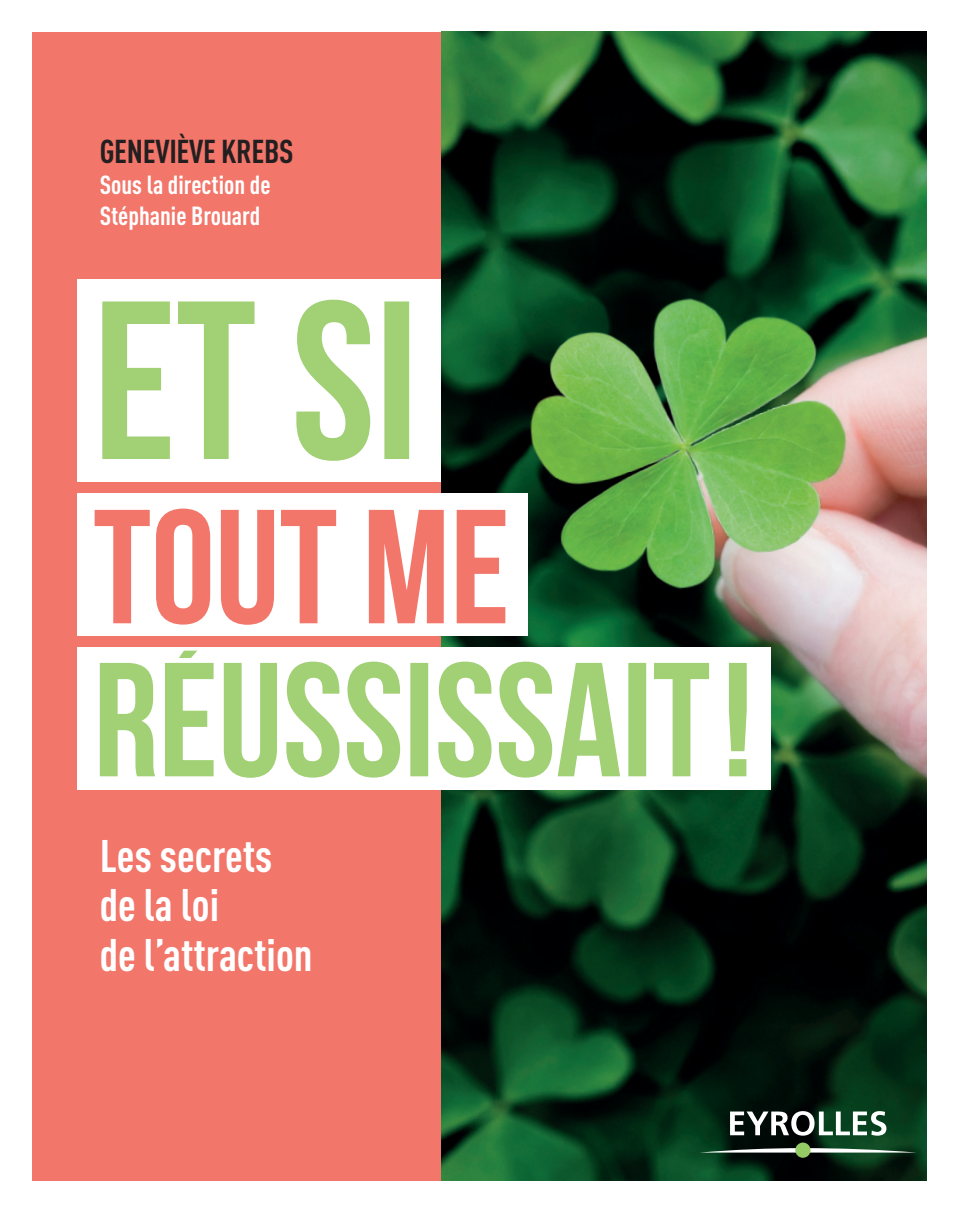
<style>
.page{position:relative;width:958px;height:1212px;background:#fff}
.page>*{position:absolute;margin:0;border:0;box-sizing:border-box;transform-origin:0 0}
.t1{font:700 45px "DIN Cond";color:#fff}
.t2{font:700 32.62px "DIN Cond";letter-spacing:-.01em;color:#231f20}
.t3{font:700 25.88px "DIN Cond";color:#fff}
</style>
<div class="page">
<img style="left:441px;top:32px;width:485px;height:1148px">
<div style="left:33px;top:32px;width:408px;height:1148px;background:#f2766a"></div>
<svg style="left:730px;top:1111px;width:156px;height:24px"></svg>
<svg style="left:699px;top:1148px;width:217px;height:4px"></svg>
<div style="left:795px;top:1142px;width:15px;height:16px;background:#95cb64;border-radius:50%"></div>
<div style="left:77px;top:279px;width:364px;height:203px;background:#fff"></div>
<div style="left:77px;top:493px;width:451px;height:143px;background:#fff"></div>
<div style="left:77px;top:647px;width:693px;height:143px;background:#fff"></div>
<svg style="left:100px;top:651px;width:609px;height:127px"></svg>
<svg style="left:95px;top:509px;width:410px;height:116px"></svg>
<svg style="left:102px;top:300px;width:307px;height:161px"></svg>
<svg style="left:729px;top:663px;width:17px;height:113px;background:#abd483"></svg>
<p class="t2" style="left:100px;top:131px;width:195px">GENEVIÈVE KREBS</p>
<p class="t3" style="left:100px;top:169px;width:172px">Sous la direction de</p>
<p class="t3" style="left:100px;top:200px;width:162px">Stéphanie Brouard</p>
<p class="t1" style="left:100px;top:828px;width:174px">Les secrets</p>
<p class="t1" style="left:100px;top:878px;width:121px">de la loi</p>
<p class="t1" style="left:100px;top:927px;width:214px">de l’attraction</p>
</div>
